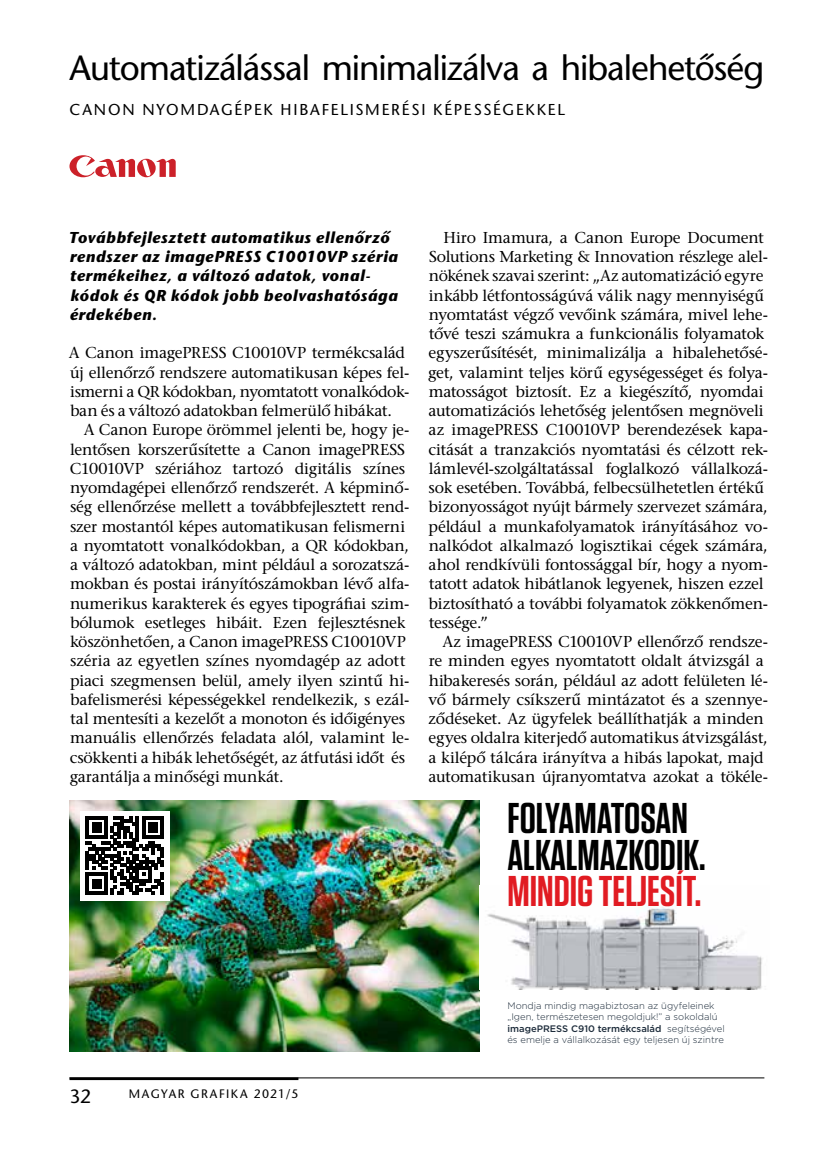
<style>
.page{position:relative;width:819px;height:1166px;background:#fff}
.page>*{position:absolute;margin:0;border:0;box-sizing:border-box;transform-origin:0 0}
.t1{font:600 42.88px/36.4px "Tungsten";color:#000}
.t2{font:600 42.88px "Tungsten";color:#e11b22}
.t3{font:35px "ITC Stone Sans";letter-spacing:-.03em;color:#000}
.t4{font:19.25px "ITC Stone Sans";color:#000}
.t5{font:15.75px/19.2px "ITC Stone Serif";letter-spacing:-.015em;color:#000}
.t6{font:italic 700 15.75px/19.2px "ITC Stone Sans";letter-spacing:.04em;color:#000}
.t7{font:15.75px "ITC Stone Sans";letter-spacing:.11em;color:#000}
.t8{font:12.25px "ITC Stone Sans";letter-spacing:.12em;color:#000}
.t9{font:300 9.45px/11.4px "Gotham";color:#1c2b3a}
.s1{font-weight:500}
</style>
<div class="page">
<hr style="left:69px;top:1077px;width:695px;height:1px;background:#000">
<hr style="left:69px;top:1077px;width:229px;height:3px;background:#000">
<svg style="left:69px;top:155px;width:107px;height:22px"></svg>
<img style="left:69px;top:800px;width:410px;height:251px">
<img style="left:487px;top:905px;width:276px;height:84px">
<div style="left:80px;top:811px;width:90px;height:89px;background:#fff"></div>
<svg style="left:86px;top:816px;width:78px;height:79px"></svg>
<h2 class="t3" style="left:69px;top:49px;width:696px">Automatizálással minimalizálva a hibalehetőség</h2>
<p class="t7" style="left:69px;top:101px;width:497px">CANON NYOMDAGÉPEK HIBAFELISMERÉSI KÉPESSÉGEKKEL</p>
<p class="t6" style="left:69px;top:230px;width:331px">Továbbfejlesztett automatikus ellenőrző rendszer az imagePRESS C10010VP széria termékeihez, a változó adatok, vonal&shy;kódok és QR kódok jobb beolvashatósága érdekében.</p>
<p class="t5" style="left:69px;top:345px;width:342px">A Canon imagePRESS C10010VP termékcsalád új ellenőrző rendszere automatikusan képes fel&shy;ismerni a QR kódokban, nyomtatott vonalkódok&shy;ban és a változó adatokban felmerülő hibákat.</p>
<p class="t5" style="left:70px;top:422px;width:341px;text-indent:14px">A Canon Europe örömmel jelenti be, hogy je&shy;lentősen korszerűsítette a Canon imagePRESS C10010VP szériához tartozó digitális színes nyomdagépei ellenőrző rendszerét. A képminő&shy;ség ellenőrzése mellett a továbbfejlesztett rend&shy;szer mostantól képes automatikusan felismerni a nyomtatott vonalkódokban, a QR kódokban, a változó adatokban, mint például a sorozatszá&shy;mokban és postai irányítószámokban lévő alfa&shy;numerikus karakterek és egyes tipográfiai szim&shy;bólumok esetleges hibáit. Ezen fejlesztésnek köszönhetően, a Canon imagePRESS C10010VP széria az egyetlen színes nyomdagép az adott piaci szegmensen belül, amely ilyen szintű hi&shy;bafelismerési képességekkel rendelkezik, s ezál&shy;tal mentesíti a kezelőt a monoton és időigényes manuális ellenőrzés feladata alól, valamint le&shy;csökkenti a hibák lehetőségét, az átfutási időt és garantálja a minőségi munkát.</p>
<p class="t5" style="left:428px;top:230px;width:341px;text-indent:15px">Hiro Imamura, a Canon Europe Document Solutions Marketing &amp; Innovation részlege alel&shy;nökének szavai szerint: „Az automatizáció egyre inkább létfontosságúvá válik nagy mennyiségű nyomtatást végző vevőink számára, mivel lehe&shy;tővé teszi számukra a funkcionális folyamatok egyszerűsítését, minimalizálja a hibalehetősé&shy;get, valamint teljes körű egységességet és folya&shy;matosságot biztosít. Ez a kiegészítő, nyomdai automatizációs lehetőség jelentősen megnöveli az imagePRESS C10010VP berendezések kapa&shy;citását a tranzakciós nyomtatási és célzott rek&shy;lámlevél-szolgáltatással foglalkozó vállalkozá&shy;sok esetében. Továbbá, felbecsülhetetlen értékű bizonyosságot nyújt bármely szervezet számára, például a munkafolyamatok irányításához vo&shy;nalkódot alkalmazó logisztikai cégek számára, ahol rendkívüli fontossággal bír, hogy a nyom&shy;tatott adatok hibátlanok legyenek, hiszen ezzel biztosítható a további folyamatok zökkenőmen&shy;tessége.”</p>
<p class="t5" style="left:428px;top:634px;width:341px;text-indent:14px">Az imagePRESS C10010VP ellenőrző rendsze&shy;re minden egyes nyomtatott oldalt átvizsgál a hibakeresés során, például az adott felületen lé&shy;vő bármely csíkszerű mintázatot és a szennye&shy;ződéseket. Az ügyfelek beállíthatják a minden egyes oldalra kiterjedő automatikus átvizsgálást, a kilépő tálcára irányítva a hibás lapokat, majd automatikusan újranyomtatva azokat a tökéle-</p>
<h1 class="t1" style="left:507px;top:801px;width:200px">FOLYAMATOSAN<br>ALKALMAZKODIK.</h1>
<h1 class="t2" style="left:507px;top:868px;width:195px">MINDIG TELJESÍT.</h1>
<p class="t4" style="left:69px;top:1085px;width:23px">32</p>
<p class="t8" style="left:129px;top:1087px;width:171px">MAGYAR GRAFIKA 2021/5</p>
<p class="t9" style="left:507px;top:1000px;width:219px">Mondja mindig magabiztosan az ügyfeleinek „Igen, természetesen megoldjuk!” a sokoldalú <span class="s1">imagePRESS C910 termékcsalád</span> segítségével és emelje a vállalkozását egy teljesen új szintre</p>
</div>
